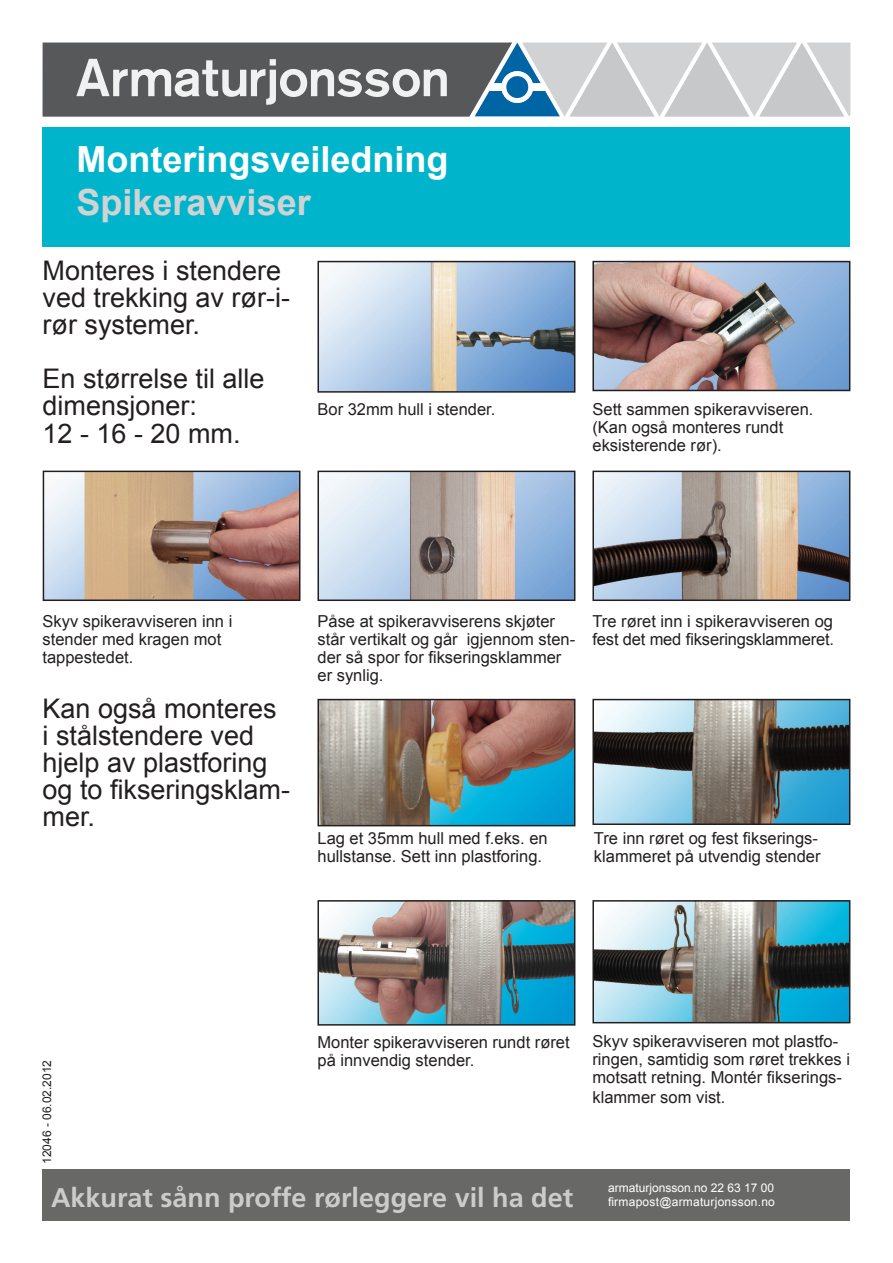
<style>
.page{position:relative;width:893px;height:1263px;background:#fff}
.page>*{position:absolute;margin:0;border:0;box-sizing:border-box;transform-origin:0 0}
.t1{font:700 36px "Arial";color:#fff}
.t2{font:700 36px "Arial";color:#d1d2d4}
.t3{font:27px/27px "Arial";color:#231f20}
.t4{font:700 27px "Frutiger";color:#cccccb}
.t5{font:16.5px/18px "Arial";color:#231f20}
.t6{font:12px/13.5px "Arial";letter-spacing:.02em;color:#fff}
.t7{font:12px "Arial";color:#231f20}
</style>
<div class="page">
<div style="left:43px;top:128px;width:807px;height:119px;background:#00b5cb"></div>
<svg style="left:43px;top:43px;width:807px;height:74px;background:#94999d"></svg>
<div style="left:506px;top:76px;width:22px;height:22px;background:#0065a4;border-radius:50%"></div>
<img style="left:320px;top:264px;width:252px;height:126px">
<div style="left:317px;top:261px;width:258px;height:132px;border:2px solid #231f20"></div>
<img style="left:595px;top:264px;width:252px;height:124px">
<div style="left:592px;top:261px;width:258px;height:130px;border:2px solid #231f20"></div>
<img style="left:46px;top:474px;width:251px;height:124px">
<div style="left:43px;top:471px;width:257px;height:130px;border:2px solid #231f20"></div>
<img style="left:320px;top:474px;width:252px;height:124px">
<div style="left:317px;top:471px;width:258px;height:130px;border:2px solid #231f20"></div>
<img style="left:595px;top:474px;width:252px;height:124px">
<div style="left:592px;top:471px;width:258px;height:130px;border:2px solid #231f20"></div>
<img style="left:320px;top:702px;width:252px;height:121px">
<div style="left:317px;top:699px;width:258px;height:127px;border:2px solid #231f20"></div>
<img style="left:320px;top:903px;width:252px;height:119px">
<div style="left:317px;top:900px;width:258px;height:125px;border:2px solid #231f20"></div>
<img style="left:595px;top:903px;width:252px;height:117px">
<div style="left:592px;top:900px;width:258px;height:123px;border:2px solid #231f20"></div>
<img style="left:595px;top:702px;width:252px;height:120px">
<div style="left:592px;top:699px;width:258px;height:126px;border:2px solid #231f20"></div>
<div style="left:43px;top:1169px;width:807px;height:51px;background:#686967"></div>
<h1 class="t1" style="left:77px;top:136px;width:374px">Monteringsveiledning</h1>
<h1 class="t2" style="left:77px;top:179px;width:236px">Spikeravviser</h1>
<h2 class="t3" style="left:43px;top:258px;width:249px">Monteres i stendere ved trekking av rør-i&shy;rør systemer.</h2>
<h2 class="t3" style="left:43px;top:366px;width:224px">En størrelse til alle dimensjoner:<br>12 - 16 - 20 mm.</h2>
<p class="t5" style="left:317px;top:400px;width:179px">Bor 32mm hull i stender.</p>
<p class="t5" style="left:592px;top:400px;width:222px">Sett sammen spikeravviseren. (Kan også monteres rundt eksisterende rør).</p>
<p class="t5" style="left:43px;top:613px;width:191px">Skyv spikeravviseren inn i stender med kragen mot tappestedet.</p>
<p class="t5" style="left:317px;top:613px;width:259px">Påse at spikeravviserens skjøter står vertikalt og går igjennom sten&shy;der så spor for fikseringsklammer er synlig.</p>
<h2 class="t3" style="left:43px;top:696px;width:249px">Kan også monteres<br>i stålstendere ved hjelp av plastforing og to fikseringsklam&shy;mer.</h2>
<p class="t5" style="left:317px;top:830px;width:232px">Lag et 35mm hull med f.eks. en hullstanse. Sett inn plastforing.</p>
<p class="t5" style="left:592px;top:613px;width:243px">Tre røret inn i spikeravviseren og fest det med fikseringsklammeret.</p>
<p class="t5" style="left:594px;top:830px;width:228px">Tre inn røret og fest fikserings&shy;klammeret på utvendig stender</p>
<p class="t7" style="left:39px;top:1164px;width:106px;rotate:-90deg">12046 - 06.02.2012</p>
<p class="t5" style="left:317px;top:1033px;width:254px">Monter spikeravviseren rundt røret på innvendig stender.</p>
<p class="t5" style="left:592px;top:1032px;width:259px">Skyv spikeravviseren mot plastfo&shy;ringen, samtidig som røret trekkes i motsatt retning. Montér fikserings-</p>
<p class="t5" style="left:592px;top:1088px;width:134px">klammer som vist.</p>
<h2 class="t4" style="left:51px;top:1181px;width:524px">Akkurat sånn proffe rørleggere vil ha det</h2>
<p class="t6" style="left:608px;top:1181px;width:168px">armaturjonsson.no 22 63 17 00 firmapost@armaturjonsson.no</p>
</div>
